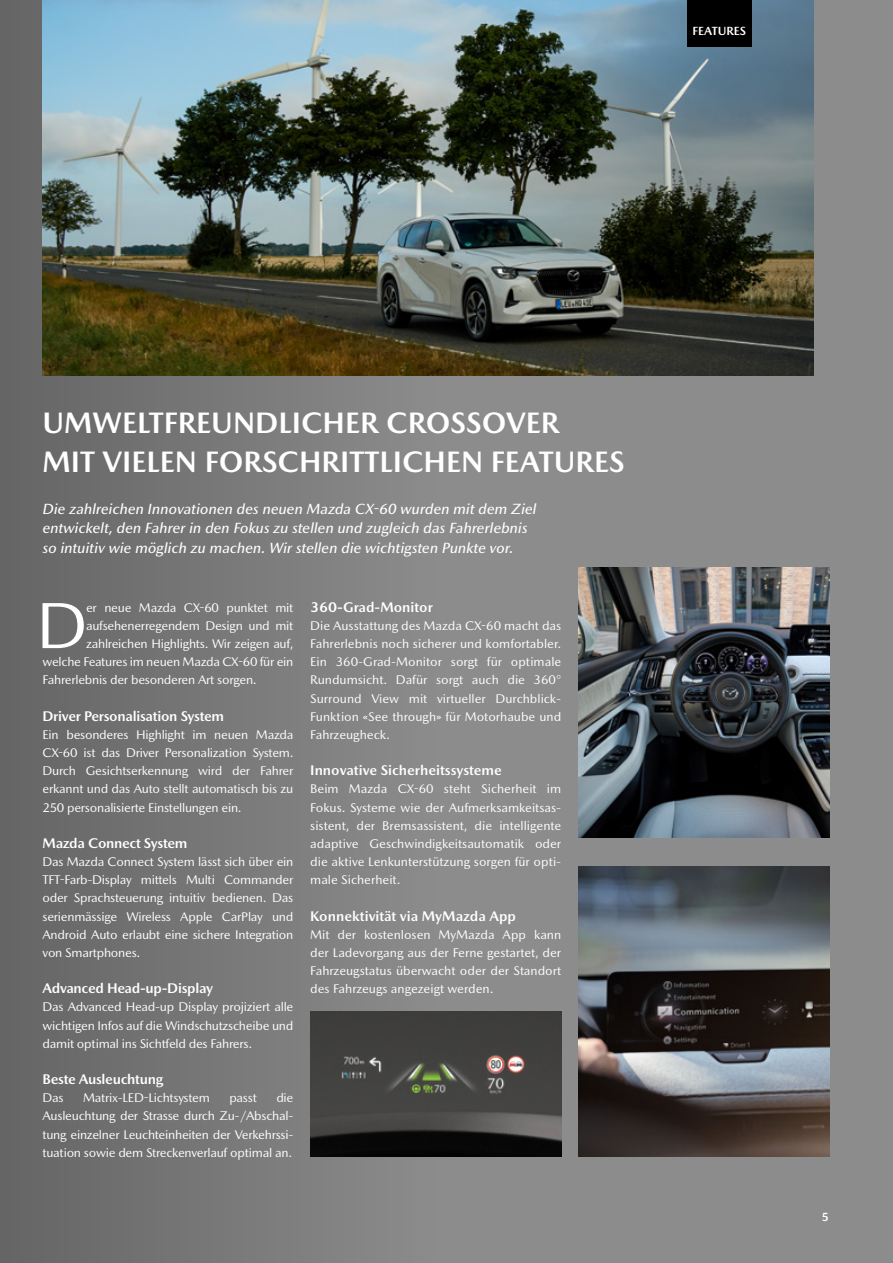
<style>
.page{position:relative;width:893px;height:1263px;background:#fff}
.page>*{position:absolute;margin:0;border:0;box-sizing:border-box;transform-origin:0 0}
.t1{font:66.15px "Mazda Type";color:#fff}
.t2{font:700 30px/39px "Mazda Type";color:#fff}
.t3{font:italic 500 15px/19.5px "Mazda Type";color:#fff}
.t4{font:700 14.25px "Mazda Type";letter-spacing:-.02em;color:#fff}
.t5{font:700 14.25px "Mazda Type";color:#fff}
.t6{font:12.75px/18.1px "Mazda Type";letter-spacing:-.02em;color:#fff;text-align:justify}
.t7{font:700 12px "Mazda Type";color:#fff}
</style>
<div class="page">
<div style="left:0;top:0;width:893px;height:1263px;background:linear-gradient(to right,#6f6f6f,#969696)"></div>
<img style="left:43px;top:0;width:770px;height:376px">
<img style="left:578px;top:568px;width:251px;height:270px">
<img style="left:578px;top:866px;width:251px;height:291px">
<img style="left:310px;top:1011px;width:251px;height:146px">
<div style="left:687px;top:0;width:65px;height:47px;background:#000"></div>
<p class="t7" style="left:692px;top:24px;width:55px">FEATURES</p>
<h2 class="t2" style="left:43px;top:403px;width:584px">UMWELTFREUNDLICHER CROSSOVER<br>MIT VIELEN FORSCHRITTLICHEN FEATURES</h2>
<p class="t3" style="left:43px;top:499px;width:495px">Die zahlreichen Innovationen des neuen Mazda CX-60 wurden mit dem Ziel entwickelt, den Fahrer in den Fokus zu stellen und zugleich das Fahrerlebnis so intuitiv wie möglich zu machen. Wir stellen die wichtigsten Punkte vor.</p>
<h1 class="t1" style="left:36px;top:586px;width:53px">D</h1>
<p class="t6" style="left:86px;top:598px;width:209px">er neue Mazda CX-60 punktet mit</p>
<p class="t6" style="left:86px;top:616px;width:209px">aufsehenerregendem Design und mit</p>
<p class="t6" style="left:86px;top:635px;width:209px">zahlreichen Highlights. Wir zeigen auf,</p>
<p class="t6" style="left:43px;top:653px;width:252px">welche Features im neuen Mazda CX-60 für ein</p>
<p class="t6" style="left:43px;top:671px;width:216px">Fahrerlebnis der besonderen Art sorgen.</p>
<p class="t4" style="left:43px;top:707px;width:183px">Driver Personalisation System</p>
<p class="t6" style="left:43px;top:725px;width:253px">Ein besonderes Highlight im neuen Mazda CX-60 ist das Driver Personalization System.<br>Durch Gesichtserkennung wird der Fahrer erkannt und das Auto stellt automatisch bis zu 250 personalisierte Einstellungen ein.</p>
<p class="t4" style="left:43px;top:834px;width:146px">Mazda Connect System</p>
<p class="t6" style="left:43px;top:852px;width:252px">Das Mazda Connect System lässt sich über ein TFT-Farb-Display mittels Multi Commander oder Sprachsteuerung intuitiv bedienen. Das serienmässige Wireless Apple CarPlay und Android Auto erlaubt eine sichere Integration von Smartphones.</p>
<p class="t4" style="left:43px;top:979px;width:172px">Advanced Head-up-Display</p>
<p class="t6" style="left:43px;top:998px;width:252px">Das Advanced Head-up Display projiziert alle wichtigen Infos auf die Windschutzscheibe und damit optimal ins Sichtfeld des Fahrers.</p>
<p class="t4" style="left:43px;top:1070px;width:122px">Beste Ausleuchtung</p>
<p class="t6" style="left:43px;top:1089px;width:23px">Das</p>
<p class="t6" style="left:83px;top:1089px;width:128px">Matrix-LED-Lichtsystem</p>
<p class="t6" style="left:229px;top:1089px;width:29px">passt</p>
<p class="t6" style="left:43px;top:1089px;width:252px;text-indent:234px">die Ausleuchtung der Strasse durch Zu-/Abschal&shy;tung einzelner Leuchteinheiten der Verkehrssi&shy;tuation sowie dem Streckenverlauf optimal an.</p>
<p class="t5" style="left:310px;top:598px;width:124px">360-Grad-Monitor</p>
<p class="t6" style="left:310px;top:616px;width:253px">Die Ausstattung des Mazda CX-60 macht das Fahrerlebnis noch sicherer und komfortabler.<br>Ein 360-Grad-Monitor sorgt für optimale Rundumsicht. Dafür sorgt auch die 360° Surround View mit virtueller Durchblick-Funktion «See through» für Motorhaube und Fahrzeugheck.</p>
<p class="t5" style="left:310px;top:762px;width:193px">Innovative Sicherheitssysteme</p>
<p class="t6" style="left:310px;top:780px;width:253px">Beim Mazda CX-60 steht Sicherheit im Fokus. Systeme wie der Aufmerksamkeitsas&shy;sistent, der Bremsassistent, die intelligente adaptive Geschwindigkeitsautomatik oder die aktive Lenkunterstützung sorgen für opti&shy;male Sicherheit.</p>
<p class="t5" style="left:310px;top:907px;width:207px">Konnektivität via MyMazda App</p>
<p class="t6" style="left:310px;top:925px;width:253px">Mit der kostenlosen MyMazda App kann der Ladevorgang aus der Ferne gestartet, der Fahrzeugstatus überwacht oder der Standort des Fahrzeugs angezeigt werden.</p>
<p class="t7" style="left:822px;top:1209px;width:9px">5</p>
</div>
